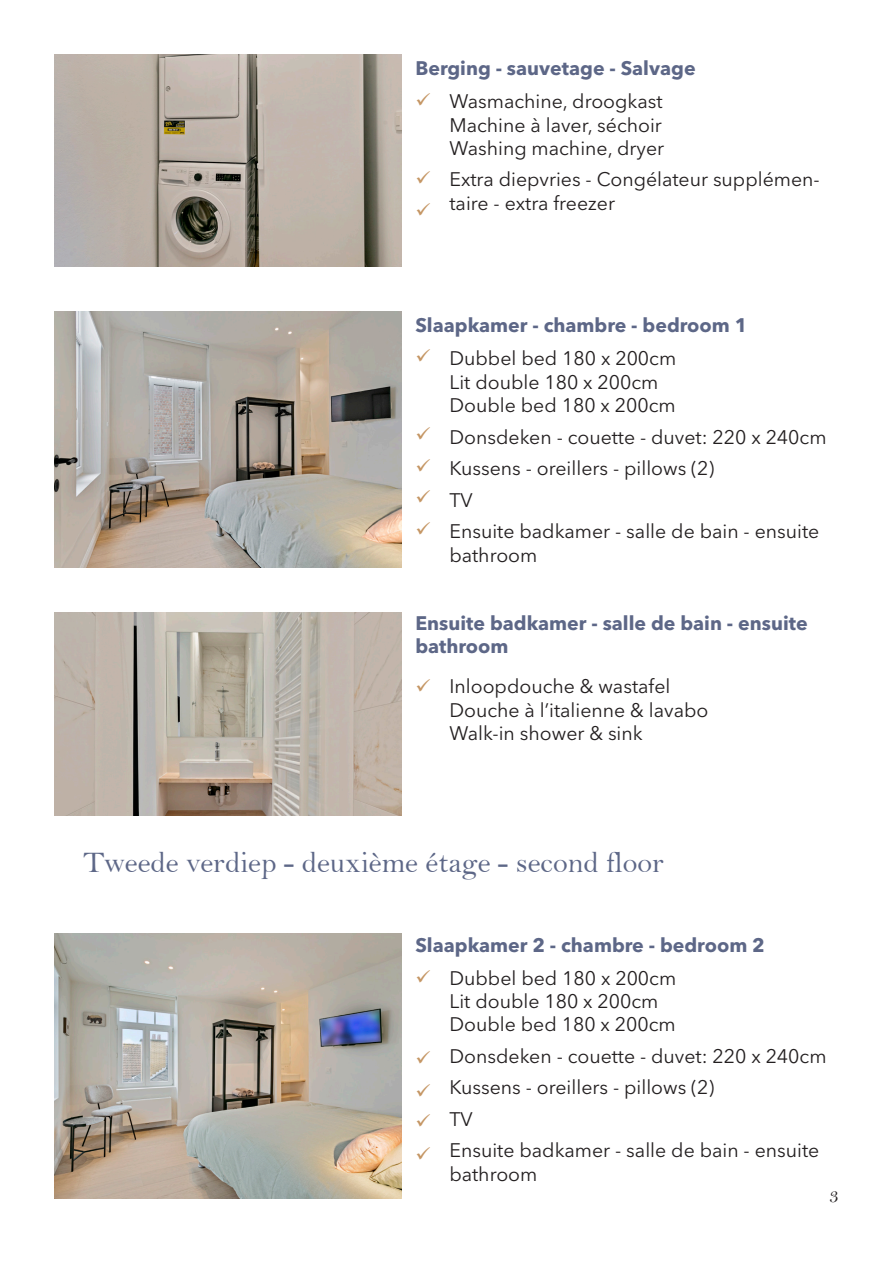
<style>
.page{position:relative;width:893px;height:1263px;background:#fff}
.page>*{position:absolute;margin:0;border:0;box-sizing:border-box;transform-origin:0 0}
.t1{font:30px "Bell";color:#5d6787}
.t2{font:19.5px/23.4px "Avenir Next LT Pro";color:#231f20}
.t3{font:700 19.5px/23.4px "Avenir Next LT Pro";color:#5d6787}
.t4{font:19.5px "Bell";color:#231f20}
</style>
<div class="page">
<img style="left:54px;top:54px;width:348px;height:213px">
<img style="left:54px;top:311px;width:348px;height:257px">
<img style="left:54px;top:612px;width:348px;height:203px">
<img style="left:54px;top:934px;width:348px;height:265px">
<p class="t3" style="left:415px;top:56px;width:282px">Berging - sauvetage - Salvage</p>
<p class="t2" style="left:449px;top:90px;width:215px">Wasmachine, droogkast</p>
<p class="t2" style="left:449px;top:113px;width:214px">Machine à laver, séchoir</p>
<p class="t2" style="left:449px;top:136px;width:216px">Washing machine, dryer</p>
<p class="t2" style="left:449px;top:168px;width:372px">Extra diepvries - Congélateur supplémen&shy;taire - extra freezer</p>
<p class="t3" style="left:415px;top:314px;width:333px">Slaapkamer - chambre - bedroom 1</p>
<p class="t2" style="left:449px;top:347px;width:228px">Dubbel bed 180 x 200cm</p>
<p class="t2" style="left:449px;top:370px;width:210px">Lit double 180 x 200cm</p>
<p class="t2" style="left:449px;top:394px;width:228px">Double bed 180 x 200cm</p>
<p class="t2" style="left:449px;top:425px;width:379px">Donsdeken - couette - duvet: 220 x 240cm</p>
<p class="t2" style="left:449px;top:457px;width:266px">Kussens - oreillers - pillows (2)</p>
<p class="t2" style="left:449px;top:488px;width:25px">TV</p>
<p class="t2" style="left:449px;top:520px;width:371px">Ensuite badkamer - salle de bain - ensuite bathroom</p>
<p class="t3" style="left:415px;top:611px;width:394px">Ensuite badkamer - salle de bain - ensuite bathroom</p>
<p class="t2" style="left:449px;top:675px;width:222px">Inloopdouche &amp; wastafel</p>
<p class="t2" style="left:449px;top:698px;width:260px">Douche à l’italienne &amp; lavabo</p>
<p class="t2" style="left:449px;top:721px;width:195px">Walk-in shower &amp; sink</p>
<p class="t1" style="left:83px;top:845px;width:582px">Tweede verdiep - deuxième étage - second floor</p>
<p class="t3" style="left:415px;top:933px;width:351px">Slaapkamer 2 - chambre - bedroom 2</p>
<p class="t2" style="left:449px;top:966px;width:228px">Dubbel bed 180 x 200cm</p>
<p class="t2" style="left:449px;top:989px;width:210px">Lit double 180 x 200cm</p>
<p class="t2" style="left:449px;top:1013px;width:228px">Double bed 180 x 200cm</p>
<p class="t2" style="left:449px;top:1044px;width:379px">Donsdeken - couette - duvet: 220 x 240cm</p>
<p class="t2" style="left:449px;top:1076px;width:266px">Kussens - oreillers - pillows (2)</p>
<p class="t2" style="left:449px;top:1107px;width:25px">TV</p>
<p class="t2" style="left:449px;top:1139px;width:371px">Ensuite badkamer - salle de bain - ensuite bathroom</p>
<p class="t4" style="left:829px;top:1184px;width:11px">3</p>
</div>
